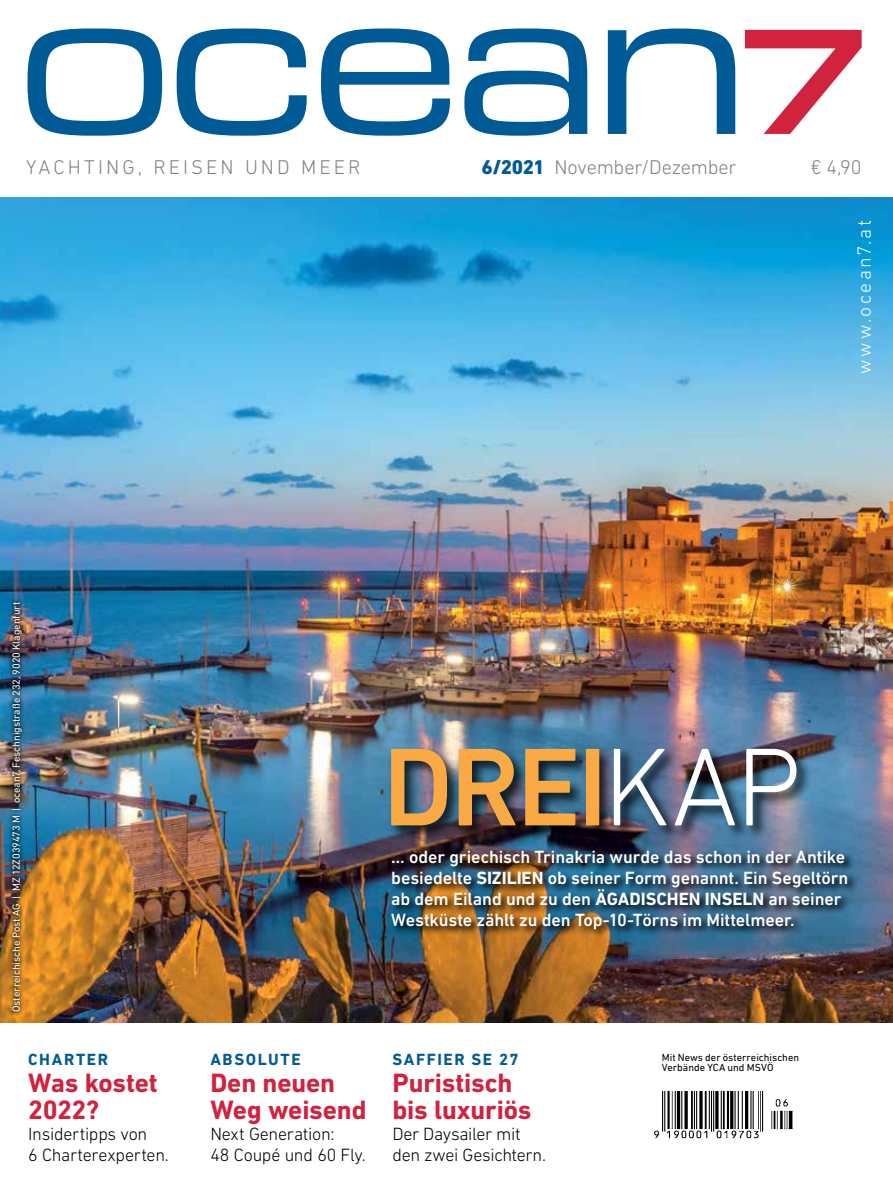
<style>
.page{position:relative;width:893px;height:1191px;background:#fff}
.page>*{position:absolute;margin:0;border:0;box-sizing:border-box;transform-origin:0 0}
.t1{font:500 112.5px "DIN Next LT Pro";color:#faaa44}
.t2{font:700 27px/27px "DIN Next LT Pro";letter-spacing:-.005em;color:#d1223e}
.t3{font:300 20.25px "DIN Next LT Pro";letter-spacing:-.01em;color:#808285}
.t4{font:300 20.25px "DIN Next LT Pro";letter-spacing:.15em;color:#808285}
.t5{font:300 20.25px "DIN Next LT Pro";letter-spacing:.12em;color:#808285}
.t6{font:300 19.5px "DIN Next LT Pro";letter-spacing:.12em;color:#fff}
.t7{font:500 18px/21px "DIN Next LT Pro";letter-spacing:-.005em;color:#fff}
.t8{font:300 18px/21px "DIN Next LT Pro";letter-spacing:-.015em;color:#000}
.t9{font:700 16.5px "DIN Next LT Pro";letter-spacing:.095em;color:#005a96}
.t10{font:10.5px "DIN Next LT Pro";letter-spacing:-.005em;color:#fff}
.t11{font:10.5px/10.5px "DIN Next LT Pro";color:#000}
.s1{font-weight:800;color:#005a96}
.s2{font-weight:300;color:#fff}
.s3{font-weight:700}
</style>
<div class="page">
<img style="left:654px;top:1091px;width:139px;height:48px">
<svg style="left:745px;top:30px;width:117px;height:104px"></svg>
<svg style="left:28px;top:28px;width:707px;height:108px"></svg>
<img style="left:0;top:198px;width:893px;height:825px">
<div style="left:388px;top:746px;width:424px;height:95px;background:#000;opacity:.75"></div>
<div style="left:390px;top:848px;width:468px;height:91px;background:#000;opacity:.75"></div>
<div style="left:6px;top:598px;width:20px;height:418px;background:#000;opacity:.75"></div>
<p class="t4" style="left:26px;top:156px;width:336px">YACHTING, REISEN UND MEER</p>
<p class="t3" style="left:481px;top:156px;width:257px"><span class="s1">6/2021</span> November/Dezember</p>
<p class="t5" style="left:811px;top:156px;width:52px">€ 4,90</p>
<p class="t6" style="left:853px;top:374px;width:155px;rotate:-90deg">www.ocean7.at</p>
<p class="t10" style="left:10px;top:1012px;width:412px;rotate:-90deg">Österreichische Post AG | MZ 12Z039473 M | ocean7, Feschnigstraße 232, 9020 Klagenfurt</p>
<p class="t9" style="left:28px;top:1049px;width:81px">CHARTER</p>
<h2 class="t2" style="left:28px;top:1069px;width:131px">Was kostet<br>2022?</h2>
<p class="t8" style="left:28px;top:1123px;width:142px">Insidertipps von<br>6 Charterexperten.</p>
<h1 class="t1" style="left:383px;top:722px;width:420px">DREI<span class="s2">KAP</span></h1>
<p class="t7" style="left:391px;top:846px;width:459px">… oder griechisch Trinakria wurde das schon in der Antike besiedelte <span class="s3">SIZILIEN</span> ob seiner Form genannt. Ein Segeltörn ab dem Eiland und zu den <span class="s3">ÄGADISCHEN INSELN</span> an seiner Westküste zählt zu den Top-10-Törns im Mittelmeer.</p>
<p class="t9" style="left:210px;top:1049px;width:92px">ABSOLUTE</p>
<h2 class="t2" style="left:210px;top:1069px;width:158px">Den neuen<br>Weg weisend</h2>
<p class="t8" style="left:210px;top:1123px;width:157px">Next Generation:<br>48 Coupé und 60 Fly.</p>
<p class="t9" style="left:392px;top:1049px;width:128px">SAFFIER SE 27</p>
<h2 class="t2" style="left:392px;top:1069px;width:140px">Puristisch bis luxuriös</h2>
<p class="t8" style="left:392px;top:1123px;width:155px">Der Daysailer mit den zwei Gesichtern.</p>
<p class="t11" style="left:662px;top:1052px;width:139px">Mit News der österreichischen<br>Verbände YCA und MSVÖ</p>
</div>
